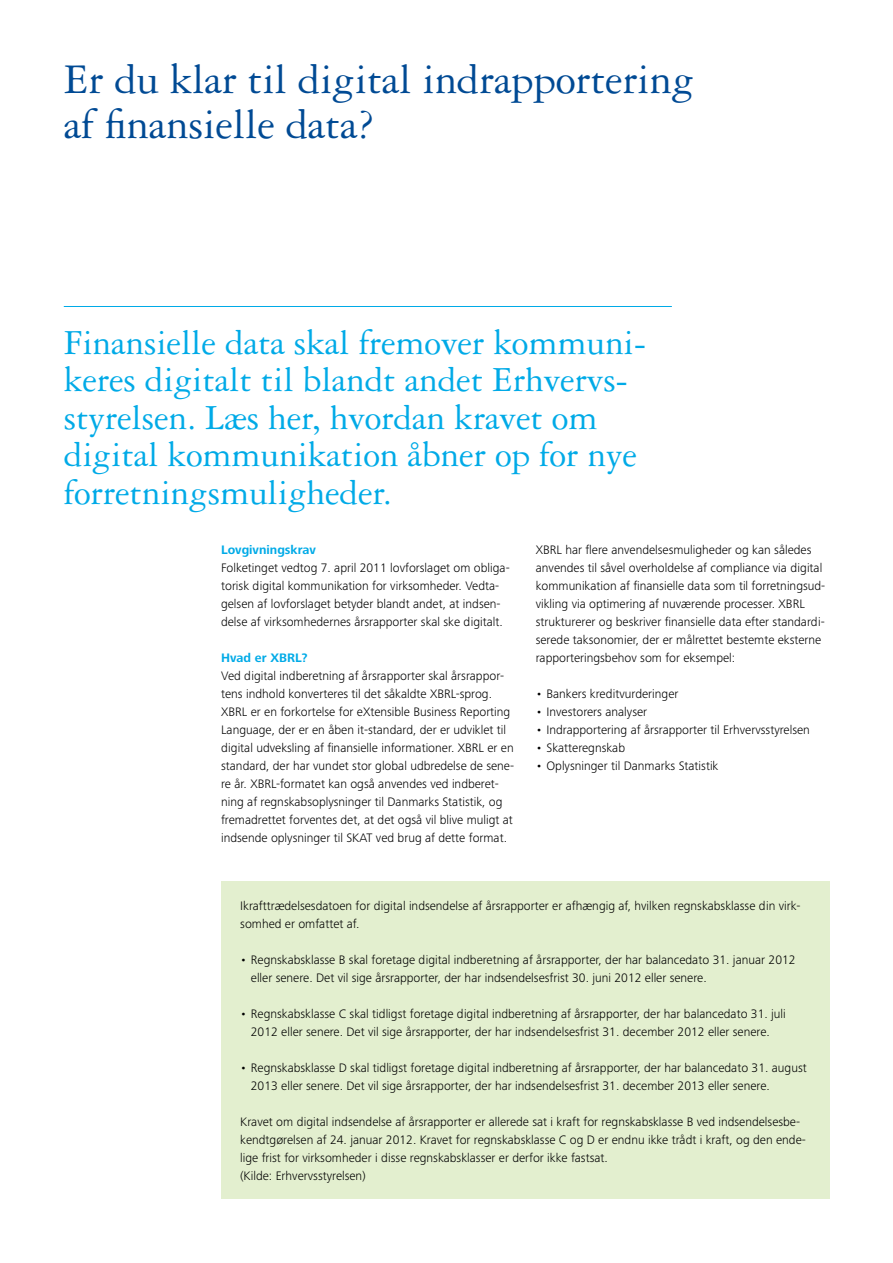
<style>
.page{position:relative;width:893px;height:1263px;background:#fff}
.page>*{position:absolute;margin:0;border:0;box-sizing:border-box;transform-origin:0 0}
.t1{font:45px/45px "Garamond 3 LT Std";letter-spacing:-.005em;color:#004a94}
.t2{font:37.5px/37.5px "Garamond 3 LT Std";letter-spacing:-.005em;color:#00aae7}
.t3{font:300 12.75px/18px "Frutiger Next Pro";color:#000}
.t4{font:700 12.75px "Frutiger Next Pro";color:#00aae7}
</style>
<div class="page">
<hr style="left:64px;top:306px;width:608px;height:1px;background:#00aae7">
<div style="left:221px;top:882px;width:608px;height:317px;background:#e3efcf"></div>
<h1 class="t1" style="left:64px;top:57px;width:632px">Er du klar til digital indrapportering af finansielle data?</h1>
<h2 class="t2" style="left:64px;top:324px;width:584px">Finansielle data skal fremover kommuni&shy;keres digitalt til blandt andet Erhvervs&shy;styrelsen. Læs her, hvordan kravet om digital kommunikation åbner op for nye forretningsmuligheder.</h2>
<p class="t4" style="left:221px;top:542px;width:96px">Lovgivningskrav</p>
<p class="t3" style="left:221px;top:558px;width:290px">Folketinget vedtog 7. april 2011 lovforslaget om obliga&shy;torisk digital kommunikation for virksomheder. Vedta&shy;gelsen af lovforslaget betyder blandt andet, at indsen&shy;delse af virksomhedernes årsrapporter skal ske digitalt.</p>
<p class="t4" style="left:221px;top:650px;width:88px">Hvad er XBRL?</p>
<p class="t3" style="left:221px;top:666px;width:294px">Ved digital indberetning af årsrapporter skal årsrappor&shy;tens indhold konverteres til det såkaldte XBRL-sprog.<br>XBRL er en forkortelse for eXtensible Business Reporting Language, der er en åben it-standard, der er udviklet til digital udveksling af finansielle informationer. XBRL er en standard, der har vundet stor global udbredelse de sene&shy;re år. XBRL-formatet kan også anvendes ved indberet&shy;ning af regnskabsoplysninger til Danmarks Statistik, og fremadrettet forventes det, at det også vil blive muligt at indsende oplysninger til SKAT ved brug af dette format.</p>
<p class="t3" style="left:536px;top:540px;width:291px">XBRL har flere anvendelsesmuligheder og kan således anvendes til såvel overholdelse af compliance via digital kommunikation af finansielle data som til forretningsud&shy;vikling via optimering af nuværende processer. XBRL strukturerer og beskriver finansielle data efter standardi&shy;serede taksonomier, der er målrettet bestemte eksterne rapporteringsbehov som for eksempel:</p>
<p class="t3" style="left:536px;top:684px;width:144px">• Bankers kreditvurderinger</p>
<p class="t3" style="left:536px;top:702px;width:113px">• Investorers analyser</p>
<p class="t3" style="left:536px;top:720px;width:276px">• Indrapportering af årsrapporter til Erhvervsstyrelsen</p>
<p class="t3" style="left:536px;top:738px;width:91px">• Skatteregnskab</p>
<p class="t3" style="left:536px;top:756px;width:184px">• Oplysninger til Danmarks Statistik</p>
<p class="t3" style="left:240px;top:897px;width:562px">Ikrafttrædelsesdatoen for digital indsendelse af årsrapporter er afhængig af, hvilken regnskabsklasse din virk&shy;somhed er omfattet af.</p>
<p class="t3" style="left:251px;top:951px;width:546px;text-indent:-11px">• Regnskabsklasse B skal foretage digital indberetning af årsrapporter, der har balancedato 31. januar 2012 eller senere. Det vil sige årsrapporter, der har indsendelsesfrist 30. juni 2012 eller senere.</p>
<p class="t3" style="left:240px;top:1005px;width:547px;text-align:center">• Regnskabsklasse C skal tidligst foretage digital indberetning af årsrapporter, der har balancedato 31. juli<br>2012 eller senere. Det vil sige årsrapporter, der har indsendelsesfrist 31. december 2012 eller senere.</p>
<p class="t3" style="left:251px;top:1059px;width:557px;text-indent:-11px">• Regnskabsklasse D skal tidligst foretage digital indberetning af årsrapporter, der har balancedato 31. august<br>2013 eller senere. Det vil sige årsrapporter, der har indsendelsesfrist 31. december 2013 eller senere.</p>
<p class="t3" style="left:240px;top:1113px;width:567px">Kravet om digital indsendelse af årsrapporter er allerede sat i kraft for regnskabsklasse B ved indsendelsesbe&shy;kendtgørelsen af 24. januar 2012. Kravet for regnskabsklasse C og D er endnu ikke trådt i kraft, og den ende&shy;lige frist for virksomheder i disse regnskabsklasser er derfor ikke fastsat.<br>(Kilde: Erhvervsstyrelsen)</p>
</div>
